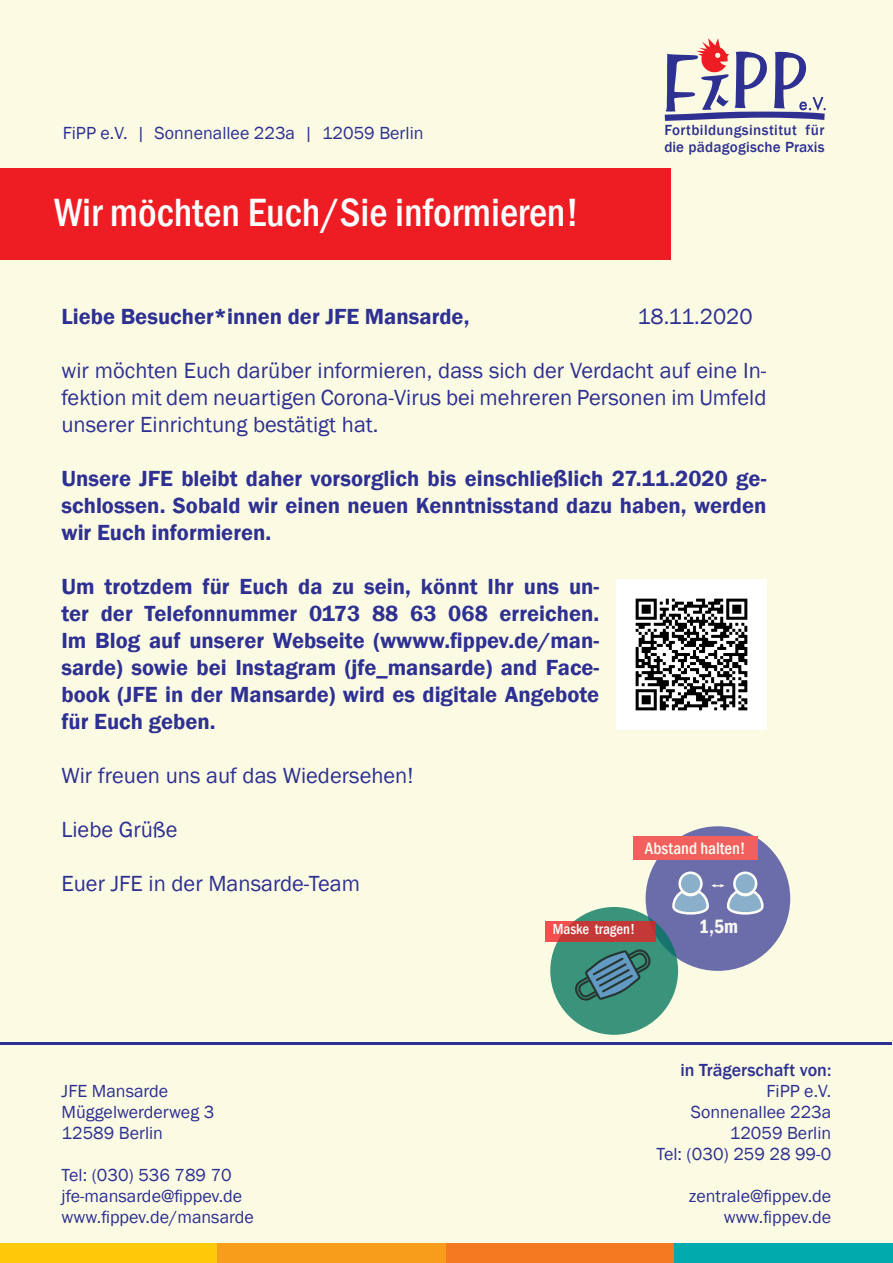
<style>
.page{position:relative;width:893px;height:1263px;background:#fbfbe3}
.page>*{position:absolute;margin:0;border:0;box-sizing:border-box;transform-origin:0 0}
.t1{font:500 condensed 40.5px "Franklin Gothic";color:#fff}
.t2{font:600 22.5px/27px "Franklin Gothic";color:#2e3092;text-align:justify}
.t3{font:22.5px/27px "Franklin Gothic";color:#2e3092;text-align:justify}
.t4{font:600 condensed 19.95px "Franklin Gothic";color:#f7f7f7}
.Absatzformat_1{font:18px "Franklin Gothic";color:#2e3092}
.Absatzformat_1-2{font:500 18px "Franklin Gothic";color:#2e3092}
.t5{font:500 condensed 17.1px "Franklin Gothic";color:#fff}
.t6{font:500 15.15px/17.2px "Franklin Gothic";letter-spacing:.025em;color:#2e3092}
.t7{font:500 condensed 15px "Franklin Gothic";color:#fff}
</style>
<div class="page">
<div style="left:0;top:168px;width:671px;height:91px;background:#ee1d23"></div>
<hr style="left:1px;top:1041px;width:891px;height:3px;background:#2e3092">
<svg style="left:665px;top:38px;width:161px;height:83px"></svg>
<div style="left:0;top:1244px;width:218px;height:19px;background:#feca0a"></div>
<div style="left:218px;top:1244px;width:228px;height:19px;background:#f89c1c"></div>
<div style="left:446px;top:1244px;width:228px;height:19px;background:#f47921"></div>
<div style="left:675px;top:1244px;width:218px;height:19px;background:#00aaad"></div>
<div style="left:646px;top:826px;width:144px;height:145px;background:#6b6daa;border-radius:50%"></div>
<div style="left:633px;top:836px;width:125px;height:24px;background:#f1605c"></div>
<svg style="left:680px;top:873px;width:21px;height:21px"></svg>
<div style="left:678px;top:871px;width:25px;height:25px;border:3px solid #fff;border-radius:50%"></div>
<svg style="left:734px;top:873px;width:22px;height:21px"></svg>
<div style="left:733px;top:871px;width:24px;height:25px;border:3px solid #fff;border-radius:50%"></div>
<svg style="left:672px;top:884px;width:92px;height:31px"></svg>
<svg style="left:550px;top:907px;width:128px;height:128px;background:#3d927b"></svg>
<svg style="left:574px;top:948px;width:78px;height:53px;background:#407f7d"></svg>
<svg style="left:545px;top:921px;width:110px;height:20px;background:#cb3c3b"></svg>
<img style="left:616px;top:580px;width:150px;height:150px">
<p class="Absatzformat_1" style="left:63px;top:122px;width:362px">FiPP e.V. | Sonnenallee 223a | 12059 Berlin</p>
<p class="t1" style="left:54px;top:186px;width:527px">Wir möchten Euch/Sie informieren!</p>
<p class="t6" style="left:664px;top:121px;width:162px">Fortbildungsinstitut für die pädagogische Praxis</p>
<p class="t2" style="left:61px;top:304px;width:409px">Liebe Besucher*innen der JFE Mansarde,</p>
<p class="t3" style="left:637px;top:304px;width:117px">18.11.2020</p>
<p class="t3" style="left:61px;top:358px;width:707px">wir möchten Euch darüber informieren, dass sich der Verdacht auf eine In&shy;fektion mit dem neuartigen Corona-Virus bei mehreren Personen im Umfeld unserer Einrichtung bestätigt hat.</p>
<p class="t2" style="left:61px;top:466px;width:707px">Unsere JFE bleibt daher vorsorglich bis einschließlich 27.11.2020 ge&shy;schlossen. Sobald wir einen neuen Kenntnisstand dazu haben, werden wir Euch informieren.</p>
<p class="t2" style="left:61px;top:574px;width:539px">Um trotzdem für Euch da zu sein, könnt Ihr uns un&shy;ter der Telefonnummer 0173 88 63 068 erreichen.<br>Im Blog auf unserer Webseite (wwww.fippev.de/man&shy;sarde) sowie bei Instagram (jfe_mansarde) and Face&shy;book (JFE in der Mansarde) wird es digitale Angebote für Euch geben.</p>
<p class="t3" style="left:61px;top:763px;width:354px">Wir freuen uns auf das Wiedersehen!</p>
<p class="t3" style="left:61px;top:817px;width:117px">Liebe Grüße</p>
<p class="t3" style="left:61px;top:871px;width:300px">Euer JFE in der Mansarde-Team</p>
<p class="t5" style="left:645px;top:837px;width:102px">Abstand halten!</p>
<p class="Absatzformat_1" style="left:62px;top:1079px;width:108px">JFE Mansarde</p>
<p class="Absatzformat_1" style="left:62px;top:1100px;width:154px">Müggelwerderweg 3</p>
<p class="Absatzformat_1" style="left:62px;top:1121px;width:103px">12589 Berlin</p>
<p class="Absatzformat_1" style="left:62px;top:1163px;width:172px">Tel: (030) 536 789 70</p>
<p class="Absatzformat_1" style="left:62px;top:1184px;width:182px">jfe-mansarde@fippev.de</p>
<p class="Absatzformat_1" style="left:62px;top:1205px;width:194px">www.fippev.de/mansarde</p>
<p class="t7" style="left:553px;top:919px;width:84px">Maske tragen!</p>
<p class="t4" style="left:699px;top:913px;width:41px">1,5m</p>
<p class="Absatzformat_1-2" style="left:680px;top:1058px;width:152px">in Trägerschaft von:</p>
<p class="Absatzformat_1" style="left:766px;top:1079px;width:66px">FiPP e.V.</p>
<p class="Absatzformat_1" style="left:691px;top:1100px;width:142px">Sonnenallee 223a</p>
<p class="Absatzformat_1" style="left:730px;top:1121px;width:103px">12059 Berlin</p>
<p class="Absatzformat_1" style="left:657px;top:1142px;width:176px">Tel: (030) 259 28 99-0</p>
<p class="Absatzformat_1" style="left:689px;top:1184px;width:144px">zentrale@fippev.de</p>
<p class="Absatzformat_1" style="left:724px;top:1205px;width:109px">www.fippev.de</p>
</div>
